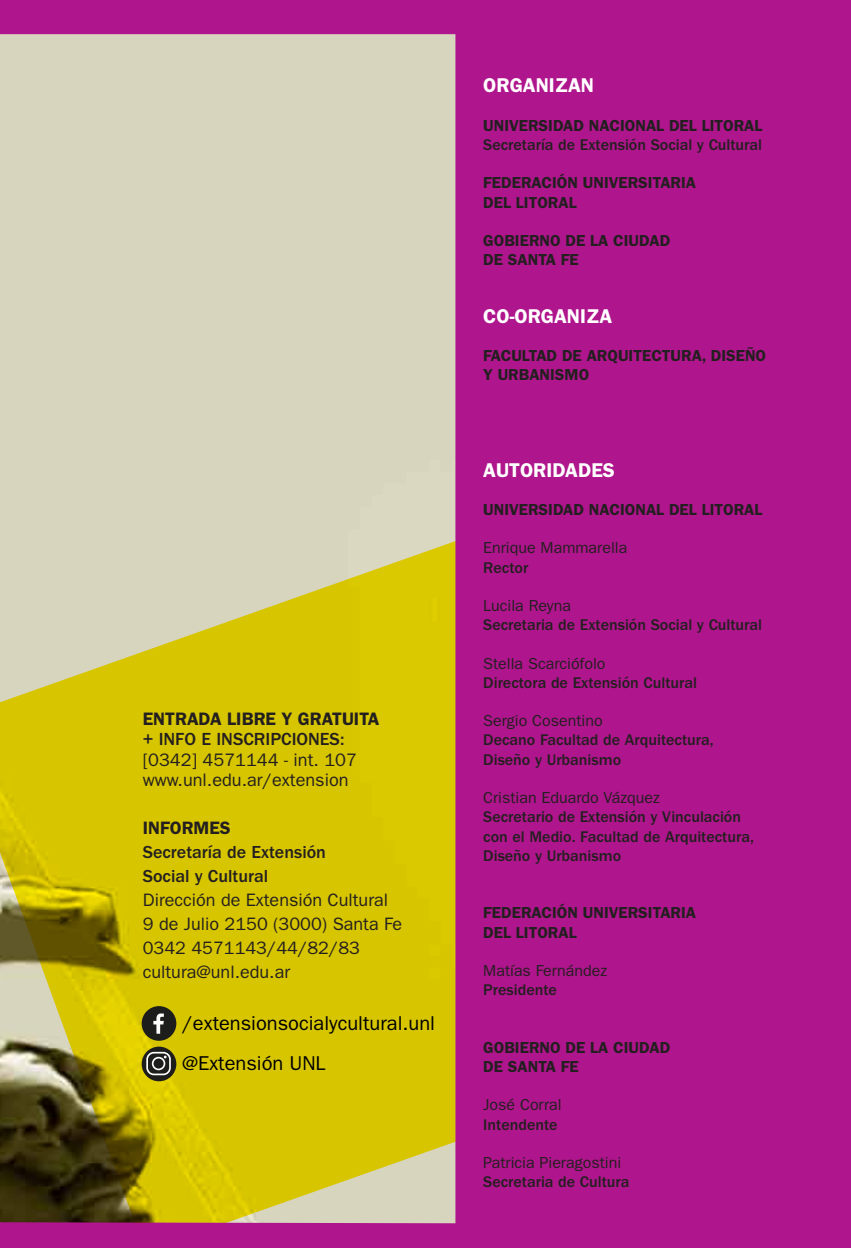
<style>
.page{position:relative;width:851px;height:1248px;background:#fff}
.page>*{position:absolute;margin:0;border:0;box-sizing:border-box;transform-origin:0 0}
.t1{font:20px/40.2px "ITC Franklin Gothic Std";color:#000}
.t2{font:600 20px "ITC Franklin Gothic Std";color:#fff}
.t3{font:18.2px/20.6px "ITC Franklin Gothic Std";color:#231f20}
.t4{font:600 18.2px "ITC Franklin Gothic Std";color:#231f20}
.t5{font:500 18.2px "ITC Franklin Gothic Std";color:#231f20}
.t6{font:18px/24px "ITC Franklin Gothic Std";color:#231f20}
.t7{font:500 18px/24px "ITC Franklin Gothic Std";color:#231f20}
.t8{font:600 18px "ITC Franklin Gothic Std";color:#231f20}
.t9{font:500 16px/19.2px "ITC Franklin Gothic Std";color:#231f20}
.t10{font:600 16px/19.2px "ITC Franklin Gothic Std";color:#231f20}
.t11{font:16px "ITC Franklin Gothic Std";color:#231f20}
</style>
<div class="page">
<div style="left:0;top:0;width:850px;height:1247px;background:#af158c"></div>
<div style="left:0;top:34px;width:455px;height:502px;background:#d7d5be"></div>
<svg style="left:0;top:536px;width:455px;height:687px;background:#cabc23"></svg>
<div style="left:142px;top:1006px;width:34px;height:34px;background:#1d1d1b;border-radius:50%"></div>
<svg style="left:153px;top:1013px;width:11px;height:20px"></svg>
<div style="left:142px;top:1046px;width:34px;height:35px;background:#1d1d1b;border-radius:50%"></div>
<svg style="left:146px;top:1051px;width:25px;height:24px"></svg>
<p class="t4" style="left:143px;top:707px;width:238px">ENTRADA LIBRE Y GRATUITA</p>
<p class="t5" style="left:143px;top:729px;width:203px">+ INFO E INSCRIPCIONES:</p>
<p class="t3" style="left:143px;top:749px;width:215px">[0342] 4571144 - int. 107 www.unl.edu.ar/extension</p>
<p class="t8" style="left:143px;top:817px;width:89px">INFORMES</p>
<p class="t7" style="left:143px;top:840px;width:185px">Secretaría de Extensión<br>Social y Cultural</p>
<p class="t6" style="left:143px;top:888px;width:261px">Dirección de Extensión Cultural<br>9 de Julio 2150 (3000) Santa Fe<br>0342 4571143/44/82/83 cultura@unl.edu.ar</p>
<p class="t1" style="left:182px;top:1002px;width:254px">/extensionsocialycultural.unl @Extensión UNL</p>
<p class="t2" style="left:483px;top:74px;width:112px">ORGANIZAN</p>
<p class="t10" style="left:483px;top:116px;width:281px">UNIVERSIDAD NACIONAL DEL LITORAL</p>
<p class="t9" style="left:483px;top:135px;width:280px">Secretaría de Extensión Social y Cultural</p>
<p class="t10" style="left:483px;top:173px;width:214px">FEDERACIÓN UNIVERSITARIA<br>DEL LITORAL</p>
<p class="t10" style="left:483px;top:231px;width:188px">GOBIERNO DE LA CIUDAD<br>DE SANTA FE</p>
<p class="t2" style="left:483px;top:304px;width:130px">CO-ORGANIZA</p>
<p class="t10" style="left:483px;top:346px;width:284px">FACULTAD DE ARQUITECTURA, DISEÑO<br>Y URBANISMO</p>
<p class="t2" style="left:483px;top:458px;width:133px">AUTORIDADES</p>
<p class="t10" style="left:483px;top:500px;width:281px">UNIVERSIDAD NACIONAL DEL LITORAL</p>
<p class="t11" style="left:483px;top:538px;width:145px">Enrique Mammarella</p>
<p class="t9" style="left:483px;top:557px;width:47px">Rector</p>
<p class="t11" style="left:483px;top:596px;width:89px">Lucila Reyna</p>
<p class="t9" style="left:483px;top:615px;width:280px">Secretaria de Extensión Social y Cultural</p>
<p class="t11" style="left:483px;top:654px;width:124px">Stella Scarciófolo</p>
<p class="t9" style="left:483px;top:673px;width:215px">Directora de Extensión Cultural</p>
<p class="t11" style="left:483px;top:711px;width:121px">Sergio Cosentino</p>
<p class="t9" style="left:483px;top:730px;width:232px">Decano Facultad de Arquitectura,<br>Diseño y Urbanismo</p>
<p class="t11" style="left:483px;top:788px;width:178px">Cristian Eduardo Vázquez</p>
<p class="t9" style="left:483px;top:807px;width:272px">Secretario de Extensión y Vinculación con el Medio. Facultad de Arquitectura,<br>Diseño y Urbanismo</p>
<p class="t10" style="left:483px;top:903px;width:214px">FEDERACIÓN UNIVERSITARIA<br>DEL LITORAL</p>
<p class="t11" style="left:483px;top:961px;width:125px">Matías Fernández</p>
<p class="t9" style="left:483px;top:980px;width:75px">Presidente</p>
<p class="t10" style="left:483px;top:1037px;width:188px">GOBIERNO DE LA CIUDAD<br>DE SANTA FE</p>
<p class="t11" style="left:483px;top:1095px;width:80px">José Corral</p>
<p class="t9" style="left:483px;top:1114px;width:76px">Intendente</p>
<p class="t11" style="left:483px;top:1153px;width:139px">Patricia Pieragostini</p>
<p class="t9" style="left:483px;top:1172px;width:148px">Secretaria de Cultura</p>
</div>
